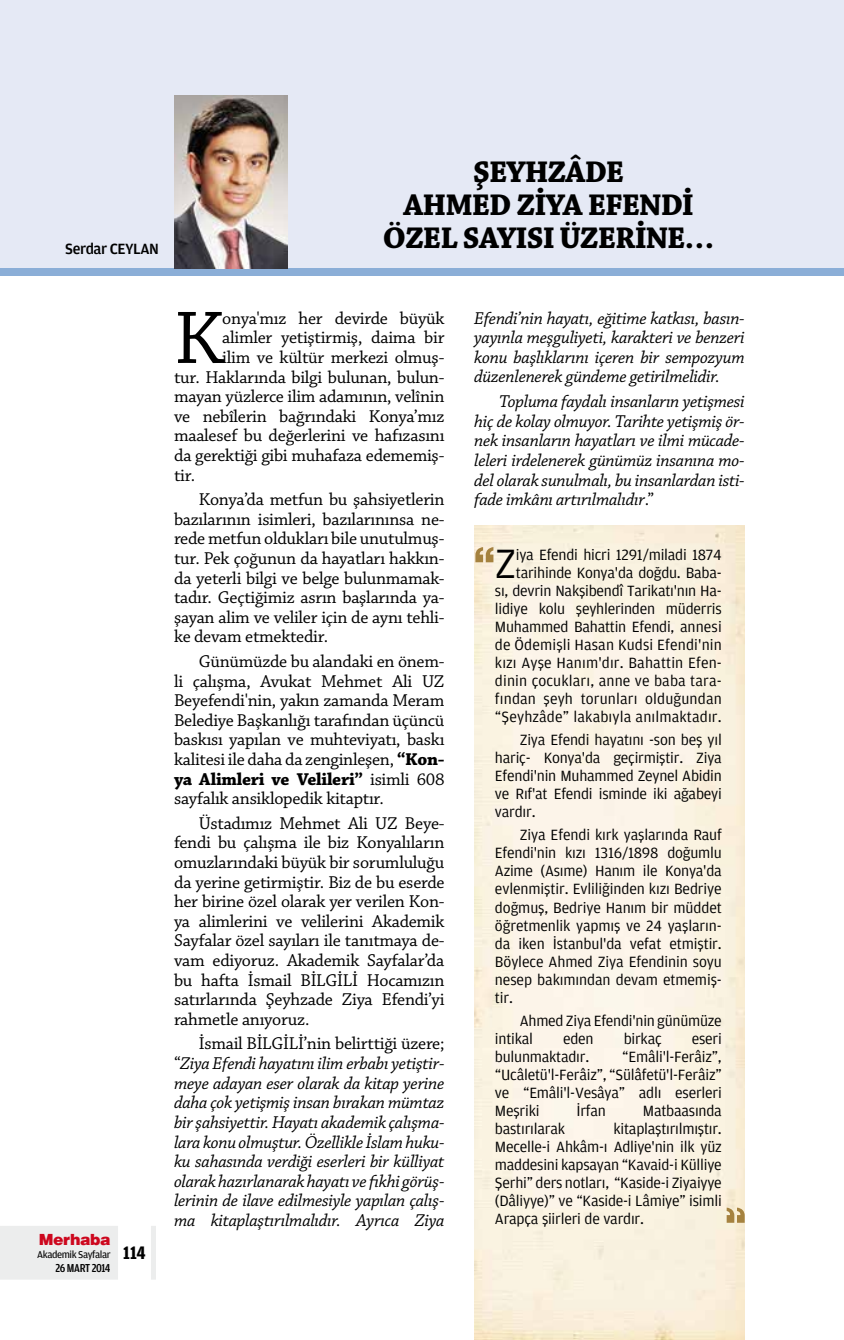
<style>
.page{position:relative;width:844px;height:1340px;background:#fff}
.page>*{position:absolute;margin:0;border:0;box-sizing:border-box;transform-origin:0 0}
.t1{font:78.4px "Chaparral Pro";color:#000}
.t2{font:43.4px "Toprak";color:#000}
.t3{font:700 31.5px/33.2px "Chaparral Pro";letter-spacing:-.035em;color:#000;text-align:center}
.t4{font:700 19.25px "Toprak Cond";color:#000}
.t5{font:18.03px/19.6px "Chaparral Pro";letter-spacing:-.015em;color:#000;text-align:justify}
.t6{font:italic 18.03px/19.6px "Chaparral Pro";letter-spacing:-.015em;color:#000;text-align:justify}
.t7{font:15.75px/18px "Toprak";letter-spacing:-.015em;color:#000;text-align:justify}
.t8{font:15.75px/18px "Toprak";letter-spacing:.01em;color:#000;text-align:right}
.t9{font:500 15.75px "Toprak";letter-spacing:-.03em;color:#000}
.t10{font:900 15.75px "Helvetica";letter-spacing:-.03em;color:#cd071e}
.t11{font:500 12.25px "Toprak Cond";letter-spacing:-.035em;color:#000}
.t12{font:10.5px "Toprak";letter-spacing:-.04em;color:#000}
.s1{font-weight:700}
.s2{font-style:normal}
</style>
<div class="page">
<svg style="left:0;top:1226px;width:156px;height:53px"></svg>
<div style="left:0;top:0;width:843px;height:275px;background:#e5e9f5"></div>
<div style="left:0;top:268px;width:843px;height:7px;background:#8baed7"></div>
<img style="left:174px;top:95px;width:113px;height:173px">
<img style="left:474px;top:525px;width:270px;height:814px">
<svg style="left:475px;top:547px;width:18px;height:15px"></svg>
<svg style="left:726px;top:1207px;width:18px;height:15px"></svg>
<p class="t9" style="left:65px;top:240px;width:95px">Serdar CEYLAN</p>
<h3 class="t3" style="left:383px;top:156px;width:333px">ŞEYHZÂDE<br>AHMED ZİYA EFENDİ<br>ÖZEL SAYISI ÜZERİNE…</h3>
<p class="t10" style="left:39px;top:1229px;width:73px">Merhaba</p>
<p class="t12" style="left:37px;top:1248px;width:75px">Akademik Sayfalar</p>
<p class="t11" style="left:56px;top:1261px;width:57px">26 MART 2014</p>
<p class="t4" style="left:123px;top:1242px;width:24px">114</p>
<h1 class="t1" style="left:174px;top:295px;width:51px">K</h1>
<p class="t5" style="left:222px;top:309px;width:223px">onya'mız her devirde büyük</p>
<p class="t5" style="left:222px;top:328px;width:223px">alimler yetiştirmiş, daima bir</p>
<p class="t5" style="left:222px;top:348px;width:223px">ilim ve kültür merkezi olmuş-</p>
<p class="t5" style="left:174px;top:368px;width:272px">tur. Haklarında bilgi bulunan, bulun-</p>
<p class="t5" style="left:174px;top:387px;width:272px">mayan yüzlerce ilim adamının, velînin</p>
<p class="t5" style="left:174px;top:407px;width:272px">ve nebîlerin bağrındaki Konya’mız</p>
<p class="t5" style="left:174px;top:426px;width:272px">maalesef bu değerlerini ve hafızasını</p>
<p class="t5" style="left:174px;top:446px;width:272px">da gerektiği gibi muhafaza edememiş-</p>
<p class="t5" style="left:174px;top:466px;width:23px">tir.</p>
<p class="t5" style="left:174px;top:490px;width:272px;text-indent:25px">Konya’da metfun bu şahsiyetlerin bazılarının isimleri, bazılarınınsa ne&shy;rede metfun oldukları bile unutulmuş&shy;tur. Pek çoğunun da hayatları hakkın&shy;da yeterli bilgi ve belge bulunmamak&shy;tadır. Geçtiğimiz asrın başlarında ya&shy;şayan alim ve veliler için de aynı tehli&shy;ke devam etmektedir.</p>
<p class="t5" style="left:174px;top:652px;width:272px;text-indent:25px">Günümüzde bu alandaki en önem&shy;li çalışma, Avukat Mehmet Ali UZ Beyefendi'nin, yakın zamanda Meram Belediye Başkanlığı tarafından üçüncü baskısı yapılan ve muhteviyatı, baskı kalitesi ile daha da zenginleşen, <span class="s1">“Kon&shy;ya Alimleri ve Velileri”</span> isimli 608 sayfalık ansiklopedik kitaptır.</p>
<p class="t5" style="left:174px;top:814px;width:272px;text-indent:25px">Üstadımız Mehmet Ali UZ Beye&shy;fendi bu çalışma ile biz Konyalıların omuzlarındaki büyük bir sorumluluğu da yerine getirmiştir. Biz de bu eserde her birine özel olarak yer verilen Kon&shy;ya alimlerini ve velilerini Akademik Sayfalar özel sayıları ile tanıtmaya de&shy;vam ediyoruz. Akademik Sayfalar’da bu hafta İsmail BİLGİLİ Hocamızın satırlarında Şeyhzade Ziya Efendi’yi rahmetle anıyoruz.</p>
<p class="t6" style="left:174px;top:1034px;width:272px;text-indent:25px"><span class="s2">İsmail BİLGİLİ’nin belirttiği üzere; “</span>Ziya Efendi hayatını ilim erbabı yetiştir&shy;meye adayan eser olarak da kitap yerine daha çok yetişmiş insan bırakan mümtaz bir şahsiyettir. Hayatı akademik çalışma&shy;lara konu olmuştur. Özellikle İslam huku&shy;ku sahasında verdiği eserleri bir külliyat olarak hazırlanarak hayatı ve fıkhi görüş&shy;lerinin de ilave edilmesiyle yapılan çalış&shy;ma kitaplaştırılmalıdır. Ayrıca Ziya</p>
<p class="t6" style="left:474px;top:309px;width:272px">Efendi’nin hayatı, eğitime katkısı, basın&shy;yayınla meşguliyeti, karakteri ve benzeri konu başlıklarını içeren bir sempozyum düzenlenerek gündeme getirilmelidir.</p>
<p class="t6" style="left:474px;top:392px;width:272px;text-indent:25px">Topluma faydalı insanların yetişmesi hiç de kolay olmuyor. Tarihte yetişmiş ör&shy;nek insanların hayatları ve ilmi mücade&shy;leleri irdelenerek günümüz insanına mo&shy;del olarak sunulmalı, bu insanlardan isti&shy;fade imkânı artırılmalıdır<span class="s2">.”</span></p>
<p class="t8" style="left:495px;top:545px;width:228px">iya Efendi hicri 1291/miladi 1874 tarihinde Konya’da doğdu. Baba-<br>sı, devrin Nakşibendî Tarikatı’nın Ha&shy;lidiye kolu şeyhlerinden müderris Muhammed Bahattin Efendi, annesi de Ödemişli Hasan Kudsi Efendi’nin kızı Ayşe Hanım’dır. Bahattin Efen&shy;dinin çocukları, anne ve baba tara&shy;fından şeyh torunları olduğundan “Şeyhzâde” lakabıyla anılmaktadır.</p>
<p class="t7" style="left:495px;top:730px;width:228px;text-indent:25px">Ziya Efendi hayatını -son beş yıl hariç- Konya’da geçirmiştir. Ziya Efendi’nin Muhammed Zeynel Abidin ve Rıf’at Efendi isminde iki ağabeyi vardır.</p>
<p class="t7" style="left:495px;top:825px;width:228px;text-indent:25px">Ziya Efendi kırk yaşlarında Rauf Efendi’nin kızı 1316/1898 doğumlu Azime (Asıme) Hanım ile Konya’da evlenmiştir. Evliliğinden kızı Bedriye doğmuş, Bedriye Hanım bir müddet öğretmenlik yapmış ve 24 yaşların&shy;da iken İstanbul’da vefat etmiştir.<br>Böylece Ahmed Ziya Efendinin soyu nesep bakımından devam etmemiş&shy;tir.</p>
<p class="t7" style="left:495px;top:1011px;width:228px;text-indent:25px">Ahmed Ziya Efendi’nin günümüze intikal</p>
<h2 class="t2" style="left:495px;top:539px;width:23px">Z</h2>
<p class="t7" style="left:563px;top:1029px;width:32px">eden</p>
<p class="t7" style="left:623px;top:1029px;width:39px">birkaç</p>
<p class="t7" style="left:691px;top:1029px;width:32px">eseri</p>
<p class="t7" style="left:495px;top:1047px;width:96px">bulunmaktadır.</p>
<p class="t7" style="left:495px;top:1047px;width:228px;text-indent:127px">“Emâli’l-Ferâiz”, “Ucâletü’l-Ferâiz”, “Sülâfetü’l-Ferâiz” ve “Emâli’l-Vesâya” adlı eserleri Meşriki</p>
<p class="t7" style="left:576px;top:1101px;width:31px">İrfan</p>
<p class="t7" style="left:642px;top:1101px;width:80px">Matbaasında</p>
<p class="t7" style="left:495px;top:1119px;width:228px;text-indent:118px">kitaplaştırılmıştır.<br>Mecelle-i Ahkâm-ı Adliye’nin ilk yüz maddesini kapsayan “Kavaid-i Külliye Şerhi” ders notları, “Kaside-i Ziyaiyye (Dâliyye)” ve “Kaside-i Lâmiye” isimli Arapça şiirleri de vardır.</p>
<p class="t7" style="left:495px;top:1119px;width:71px">bastırılarak</p>
</div>
